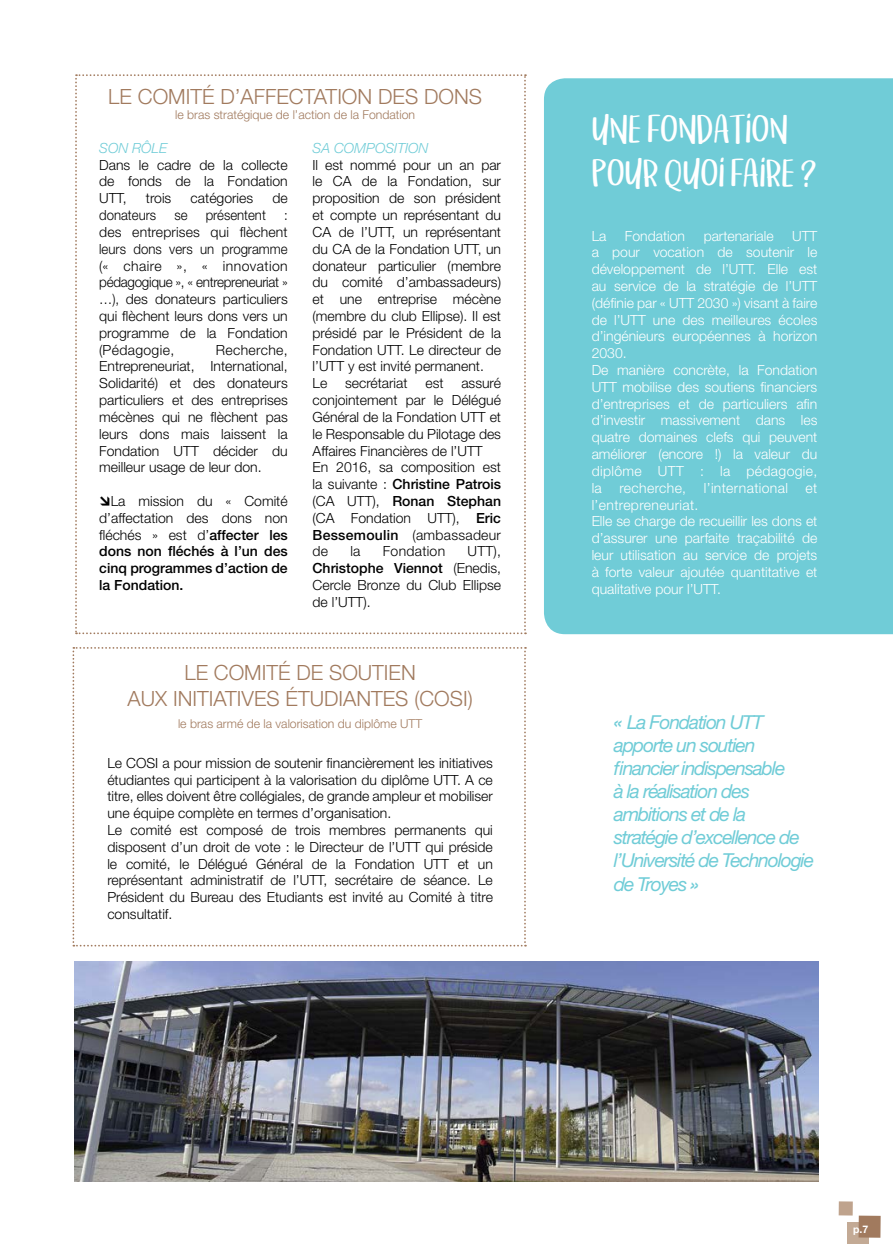
<style>
.page{position:relative;width:893px;height:1256px;background:#fff}
.page>*{position:absolute;margin:0;border:0;box-sizing:border-box;transform-origin:0 0}
.t1{font:36.75px/44.1px "Om Telolet Om";color:#fff}
.t2{font:300 21px/25.2px "Helvetica Neue LT Std";color:#a17a5e;text-align:center}
.t3{font:italic 19.25px/23.1px "Helvetica Neue LT Std";letter-spacing:-.06em;color:#70ccd7}
.t4{font:300 14px/16.8px "Helvetica Neue LT Std";color:#000;text-align:justify}
.t5{font:300 14px/16.8px "Helvetica Neue LT Std";color:#fff}
.t6{font:300 14px/16.8px "Helvetica Neue LT Std";color:#000;text-align:justify;scale:.94 1}
.t7{font:500 14px/16.8px "Helvetica Neue LT Std";color:#000;text-align:justify}
.t8{font:300 14px "Helvetica Neue LT Std";letter-spacing:.025em;color:#fff}
.t9{font:italic 300 14px "Helvetica Neue LT Std";color:#70ccd7}
.t10{font:300 14px "Helvetica Neue LT Std";letter-spacing:.02em;color:#000}
.t11{font:300 12.25px "Helvetica Neue LT Std";color:#a17a5e}
.t12{font:700 10.5px "Helvetica Neue LT Std";color:#fff}
.s1{font-weight:300}
.s2{font-weight:500}
</style>
<div class="page">
<div style="left:847px;top:1221px;width:21px;height:22px;background:#c3aa95"></div>
<div style="left:858px;top:1215px;width:23px;height:22px;background:#a17a5e"></div>
<div style="left:839px;top:1200px;width:14px;height:15px;background:#bfa38d"></div>
<div style="left:544px;top:78px;width:349px;height:556px;background:#70ccd7"></div>
<svg style="left:75px;top:74px;width:451px;height:560px"></svg>
<svg style="left:73px;top:647px;width:453px;height:299px"></svg>
<img style="left:74px;top:961px;width:745px;height:220px">
<h2 class="t2" style="left:108px;top:84px;width:375px">LE COMITÉ D’AFFECTATION DES DONS</h2>
<p class="t11" style="left:175px;top:107px;width:242px">le bras stratégique de l’action de la Fondation</p>
<p class="t9" style="left:99px;top:139px;width:69px">SON RÔLE</p>
<p class="t4" style="left:99px;top:156px;width:190px">Dans le cadre de la collecte de fonds de la Fondation UTT,</p>
<p class="t9" style="left:313px;top:139px;width:117px">SA COMPOSITION</p>
<p class="t4" style="left:313px;top:156px;width:190px;text-align:left">Il est nommé pour un an par le CA de la Fondation, sur proposition de son président et compte un représentant du<br>CA de l’UTT, un représentant du CA de la Fondation UTT, un donateur particulier (membre du comité d’ambassadeurs) et une entreprise mécène (membre du club Ellipse). Il est présidé par le Président de la<br>Fondation UTT. Le directeur de l’UTT y est invité permanent.<br>Le</p>
<p class="t4" style="left:146px;top:189px;width:27px">trois</p>
<p class="t4" style="left:191px;top:189px;width:64px">catégories</p>
<p class="t4" style="left:272px;top:189px;width:17px">de</p>
<p class="t6" style="left:99px;top:206px;width:62px">donateurs</p>
<p class="t6" style="left:174px;top:206px;width:15px">se</p>
<p class="t6" style="left:206px;top:206px;width:66px">présentent</p>
<p class="t6" style="left:99px;top:206px;width:202px;text-indent:185px">: des entreprises qui flèchent leurs dons vers un programme (« chaire », « innovation pédagogique », « entrepreneuriat » …), des donateurs particuliers qui flèchent leurs dons vers un programme de la Fondation (Pédagogie,</p>
<p class="t4" style="left:99px;top:341px;width:190px;text-indent:117px">Recherche, Entrepreneuriat, International, Solidarité) et des donateurs particuliers et des entreprises mécènes qui ne flèchent pas leurs dons mais laissent la Fondation UTT décider du meilleur usage de leur don.</p>
<p class="t7" style="left:99px;top:492px;width:190px">→<span class="s1">La mission du « Comité d’affectation des dons non fléchés » est d’</span>affecter les dons non fléchés à l’un des cinq programmes d’action de la Fondation.</p>
<p class="t4" style="left:313px;top:374px;width:190px;text-align:left;text-indent:149px">assuré conjointement par le Délégué<br>Général de la Fondation UTT et le Responsable du Pilotage des<br>Affaires Financières de l’UTT<br>En 2016, sa composition est la suivante : <span class="s2">Christine Patrois </span>(CA UTT), <span class="s2">Ronan Stephan </span>(CA Fondation UTT), <span class="s2">Eric<br>Bessemoulin</span> (ambassadeur de</p>
<p class="t4" style="left:345px;top:374px;width:64px">secrétariat</p>
<p class="t4" style="left:425px;top:374px;width:20px">est</p>
<p class="t4" style="left:313px;top:542px;width:190px;text-indent:155px">UTT), <span class="s2">Christophe Viennot</span> (Enedis, Cercle Bronze du Club Ellipse de l’UTT).</p>
<p class="t4" style="left:350px;top:542px;width:12px">la</p>
<p class="t10" style="left:383px;top:542px;width:64px">Fondation</p>
<h2 class="t2" style="left:128px;top:659px;width:347px">LE COMITÉ DE SOUTIEN<br>AUX INITIATIVES ÉTUDIANTES (COSI)</h2>
<p class="t11" style="left:178px;top:716px;width:246px">le bras armé de la valorisation du diplôme UTT</p>
<p class="t4" style="left:107px;top:754px;width:387px;text-align:left">Le COSI a pour mission de soutenir financièrement les initiatives étudiantes qui participent à la valorisation du diplôme UTT. A ce titre, elles doivent être collégiales, de grande ampleur et mobiliser une équipe complète en termes d’organisation.<br>Le comité est composé de trois membres permanents qui disposent d’un droit de vote : le Directeur de l’UTT qui préside le comité, le Délégué Général de la Fondation UTT et un représentant administratif de l’UTT, secrétaire de séance. Le Président du Bureau des Etudiants est invité au Comité à titre consultatif.</p>
<h1 class="t1" style="left:592px;top:112px;width:227px">UNE FONDATION<br>POUR QUOI FAIRE ?</h1>
<p class="t5" style="left:592px;top:227px;width:227px;text-indent:201px">UTT a pour vocation de soutenir le développement de l’UTT. Elle est au service de la stratégie de l’UTT (définie par « UTT 2030 ») visant à faire de l’UTT une des meilleures écoles d’ingénieurs européennes à horizon<br>2030.<br>De manière concrète, la Fondation<br>UTT mobilise des soutiens financiers d’entreprises et de particuliers afin d’investir massivement dans les quatre domaines clefs qui peuvent améliorer (encore !) la valeur du diplôme UTT : la pédagogie, la</p>
<p class="t5" style="left:592px;top:227px;width:16px">La</p>
<p class="t5" style="left:625px;top:227px;width:62px">Fondation</p>
<p class="t5" style="left:704px;top:227px;width:72px">partenariale</p>
<p class="t8" style="left:619px;top:479px;width:68px">recherche,</p>
<p class="t8" style="left:704px;top:479px;width:86px">l’international</p>
<p class="t5" style="left:806px;top:479px;width:13px">et</p>
<p class="t5" style="left:592px;top:495px;width:227px">l’entrepreneuriat.<br>Elle se charge de recueillir les dons et d’assurer une parfaite traçabilité de leur utilisation au service de projets à forte valeur ajoutée quantitative et qualitative pour l’UTT.</p>
<h3 class="t3" style="left:614px;top:709px;width:202px"><span class="s2">«</span> La Fondation UTT apporte un soutien financier indispensable<br>à la réalisation des ambitions et de la stratégie d’excellence de l’Université de Technologie de Troyes <span class="s2">»</span></h3>
<p class="t12" style="left:853px;top:1222px;width:17px">p.7</p>
</div>
